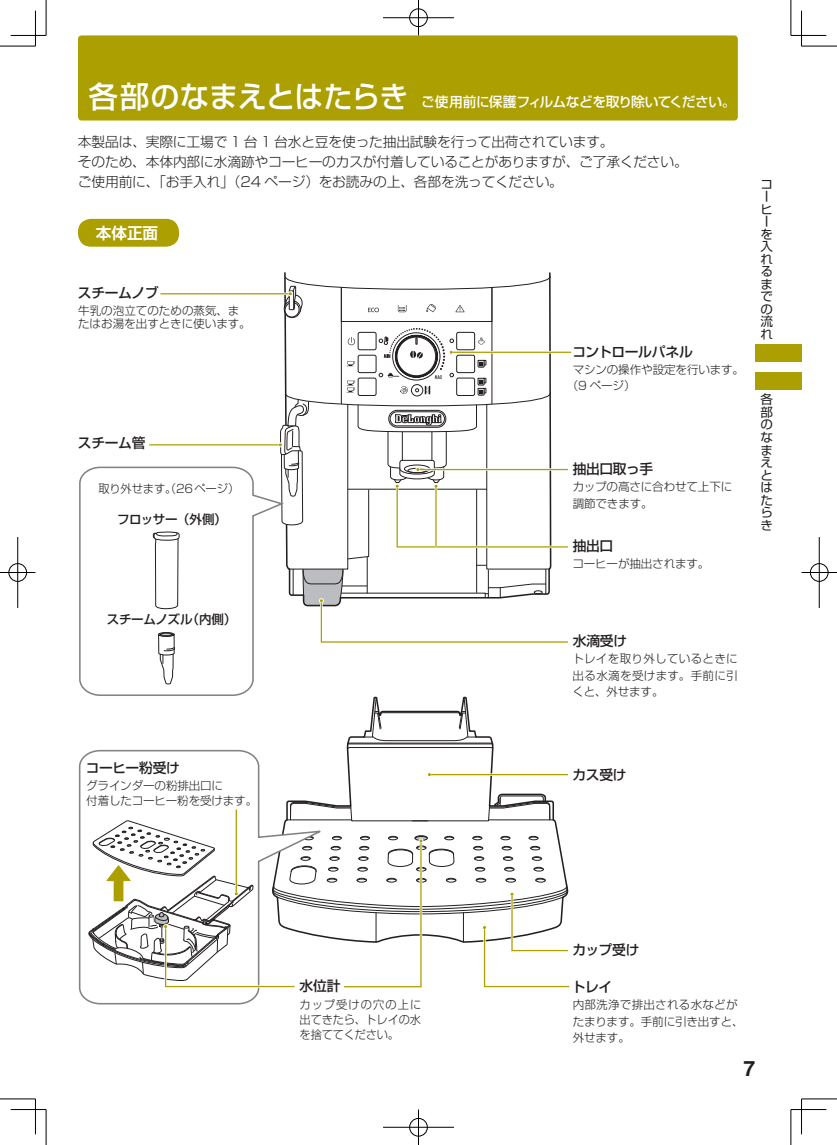
<style>
.page{position:relative;width:837px;height:1145px;background:#fff}
.page>*{position:absolute;margin:0;border:0;box-sizing:border-box;transform-origin:0 0}
.t1{font:500 30px "Shin Go Pr 5";letter-spacing:-.02em;color:#fff}
.t2{font:700 21.25px "Helvetica";color:#231f20}
.t3{font:700 15.62px "Shin Go Pr 5 De";color:#fff}
.t4{font:300 13.75px/20px "Shin Go Pr 5";letter-spacing:-.015em;color:#231f20}
.t5{font:500 13.75px "Shin Go Pr 5";letter-spacing:-.025em;color:#231f20}
.t6{font:500 13.75px "Shin Go Pr 5";letter-spacing:-.035em;color:#fff}
.t7{font:12.5px/12.5px "Shin Go Pr 5";color:#231f20;text-align:justify}
.t8{font:500 12.5px "Shin Go Pr 5";letter-spacing:-.025em;color:#231f20}
.t9{font:300 11.5px/16.2px "Shin Go Pr 5";letter-spacing:-.01em;color:#231f20}
.s1{font-size:30px}
</style>
<div class="page">
<svg style="left:79px;top:470px;width:9px;height:223px"></svg>
<svg style="left:78px;top:753px;width:182px;height:252px"></svg>
<div style="left:755px;top:344px;width:46px;height:17px;background:#ab9f01"></div>
<div style="left:755px;top:372px;width:46px;height:18px;background:#ab9f01"></div>
<div style="left:78px;top:35px;width:659px;height:85px;background:#ab9f01;border-radius:4px"></div>
<div style="left:78px;top:219px;width:101px;height:28px;background:#ab9f01;border-radius:13px"></div>
<svg style="left:88px;top:276px;width:483px;height:713px"></svg>
<hr style="left:160px;top:292px;width:128px;height:3px;background:#fff">
<hr style="left:160px;top:293px;width:128px;height:1px;background:#ab9f01">
<hr style="left:0;top:46px;width:35px;height:1px;background:#000">
<hr style="left:801px;top:46px;width:35px;height:1px;background:#000">
<hr style="left:0;top:1098px;width:35px;height:1px;background:#000">
<hr style="left:801px;top:1098px;width:35px;height:1px;background:#000">
<hr style="left:46px;top:0;width:1px;height:35px;background:#000">
<hr style="left:46px;top:1109px;width:1px;height:35px;background:#000">
<hr style="left:790px;top:0;width:1px;height:35px;background:#000">
<hr style="left:790px;top:1109px;width:1px;height:35px;background:#000">
<hr style="left:11px;top:35px;width:35px;height:1px;background:#000">
<hr style="left:790px;top:35px;width:36px;height:1px;background:#000">
<hr style="left:11px;top:1109px;width:35px;height:1px;background:#000">
<hr style="left:790px;top:1109px;width:36px;height:1px;background:#000">
<hr style="left:35px;top:11px;width:1px;height:35px;background:#000">
<hr style="left:35px;top:1098px;width:1px;height:36px;background:#000">
<hr style="left:801px;top:11px;width:1px;height:35px;background:#000">
<hr style="left:801px;top:1098px;width:1px;height:36px;background:#000">
<div style="left:408px;top:8px;width:20px;height:19px;border:2px solid #fff;border-radius:50%"></div>
<hr style="left:383px;top:17px;width:71px;height:2px;background:#fff">
<hr style="left:417px;top:0;width:2px;height:35px;background:#fff">
<div style="left:409px;top:9px;width:18px;height:18px;border:1px solid #000;border-radius:50%"></div>
<hr style="left:383px;top:18px;width:71px;height:1px;background:#000">
<hr style="left:418px;top:0;width:1px;height:35px;background:#000">
<div style="left:408px;top:1117px;width:20px;height:20px;border:2px solid #fff;border-radius:50%"></div>
<hr style="left:383px;top:1126px;width:71px;height:2px;background:#fff">
<hr style="left:417px;top:1109px;width:2px;height:35px;background:#fff">
<div style="left:409px;top:1118px;width:18px;height:18px;border:1px solid #000;border-radius:50%"></div>
<hr style="left:383px;top:1127px;width:71px;height:1px;background:#000">
<hr style="left:418px;top:1109px;width:1px;height:35px;background:#000">
<div style="left:8px;top:562px;width:19px;height:20px;border:2px solid #fff;border-radius:50%"></div>
<hr style="left:0;top:571px;width:35px;height:2px;background:#fff">
<hr style="left:17px;top:537px;width:2px;height:71px;background:#fff">
<div style="left:9px;top:563px;width:18px;height:18px;border:1px solid #000;border-radius:50%"></div>
<hr style="left:0;top:572px;width:35px;height:1px;background:#000">
<hr style="left:18px;top:537px;width:1px;height:71px;background:#000">
<div style="left:809px;top:562px;width:19px;height:20px;border:2px solid #fff;border-radius:50%"></div>
<hr style="left:801px;top:571px;width:35px;height:2px;background:#fff">
<div style="left:809px;top:563px;width:19px;height:18px;border:1px solid #000;border-radius:50%"></div>
<hr style="left:801px;top:572px;width:35px;height:1px;background:#000">
<hr style="left:818px;top:537px;width:1px;height:71px;background:#000">
<h1 class="t1" style="left:184px;top:72px;width:208px">名前とはたらき</h1>
<p class="t6" style="left:89px;top:91px;width:648px"><span class="s1">各部のなまえとはたらき</span> ご使用前に保護フィルムなどを取り除いてください。</p>
<p class="t4" style="left:78px;top:130px;width:611px">本製品は、実際に工場で 1 台 1 台水と豆を使った抽出試験を行って出荷されています。<br>そのため、本体内部に水滴跡やコーヒーのカスが付着していることがありますが、ご了承ください。ご使用前に、「お手入れ」（24 ページ）をお読みの上、各部を洗ってください。</p>
<h3 class="t3" style="left:96px;top:220px;width:64px">本体正面</h3>
<p class="t5" style="left:78px;top:282px;width:82px">スチームノブ</p>
<p class="t9" style="left:78px;top:304px;width:174px;line-height:12.5px">牛乳の泡立てのための蒸気、またはお湯を出すときに使います。</p>
<p class="t5" style="left:78px;top:431px;width:69px">スチーム管</p>
<p class="t9" style="left:98px;top:479px;width:142px">取り外せます。（26ページ）</p>
<p class="t8" style="left:117px;top:509px;width:111px">フロッサー（外側）</p>
<p class="t8" style="left:107px;top:609px;width:131px">スチームノズル（内側）</p>
<p class="t5" style="left:572px;top:340px;width:122px">コントロールパネル</p>
<p class="t9" style="left:566px;top:360px;width:179px;text-indent:6px">マシンの操作や設定を行います。（9 ページ）</p>
<p class="t5" style="left:572px;top:457px;width:82px">抽出口取っ手</p>
<p class="t9" style="left:572px;top:477px;width:161px">カップの高さに合わせて上下に調節できます。</p>
<p class="t5" style="left:572px;top:534px;width:42px">抽出口</p>
<p class="t9" style="left:572px;top:554px;width:138px">コーヒーが抽出されます。</p>
<p class="t5" style="left:572px;top:629px;width:56px">水滴受け</p>
<p class="t9" style="left:572px;top:649px;width:167px;text-align:justify">トレイを取り外しているときに出る水滴を受けます。手前に引くと、外せます。</p>
<p class="t7" style="left:760px;top:176px;width:14px;text-align:left">コーヒーを入れるまでの流れ</p>
<p class="t7" style="left:760px;top:392px;width:14px">各部のなまえとはたらき</p>
<p class="t5" style="left:86px;top:756px;width:95px">コーヒー粉受け</p>
<p class="t9" style="left:86px;top:776px;width:172px;line-height:15px">グラインダーの粉排出口に<br>付着したコーヒー粉を受けます。</p>
<p class="t5" style="left:572px;top:763px;width:55px">カス受け</p>
<p class="t5" style="left:299px;top:974px;width:43px">水位計</p>
<p class="t9" style="left:299px;top:995px;width:123px;line-height:15px;text-align:justify">カップ受けの穴の上に出てきたら、トレイの水を捨ててください。</p>
<p class="t5" style="left:572px;top:938px;width:68px">カップ受け</p>
<p class="t5" style="left:571px;top:975px;width:42px">トレイ</p>
<p class="t9" style="left:572px;top:995px;width:172px">内部洗浄で排出される水などがたまります。手前に引き出すと、外せます。</p>
<h2 class="t2" style="left:743px;top:1055px;width:13px">7</h2>
</div>
